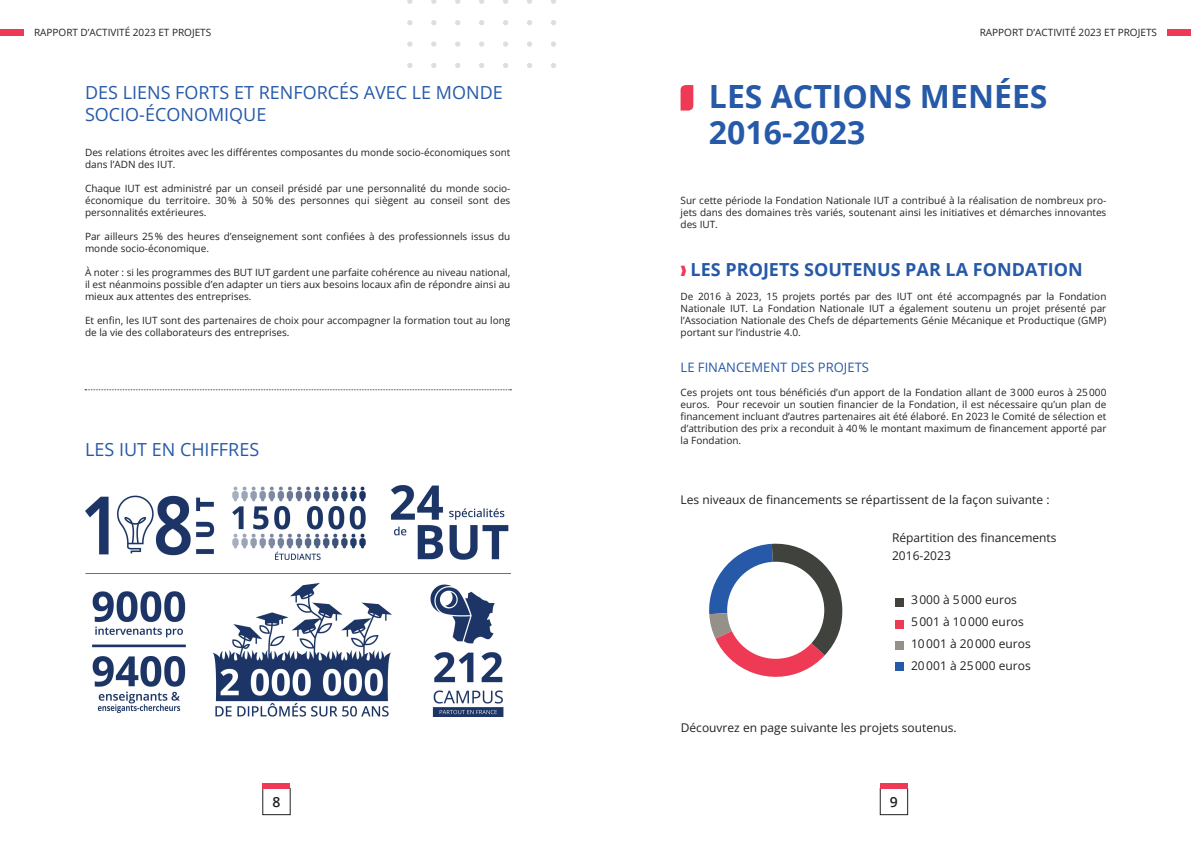
<style>
.page{position:relative;width:1191px;height:842px;background:#fff}
.page>*{position:absolute;margin:0;border:0;box-sizing:border-box;transform-origin:0 0}
.t1{font:700 32px/36px "Open Sans";color:#2659a8}
.t2{font:18px/22px "Open Sans";color:#2659a8}
.t3{font:700 18px "Open Sans";color:#2659a8}
.t4{font:600 14px "Open Sans";color:#231f20}
.t5{font:13px "Open Sans";color:#2659a8}
.t6{font:12px/22px "Open Sans";color:#231f20}
.t7{font:10px/12px "Open Sans";color:#231f20;text-align:justify}
.s1{color:#ee3a54}
</style>
<div class="page">
<div style="left:880px;top:788px;width:28px;height:27px;border:1px solid #231f20"></div>
<div style="left:880px;top:784px;width:28px;height:5px;background:#ee3a54"></div>
<div style="left:262px;top:788px;width:28px;height:27px;border:1px solid #231f20"></div>
<div style="left:262px;top:784px;width:28px;height:5px;background:#ee3a54"></div>
<svg style="left:680px;top:85px;width:13px;height:26px"></svg>
<img style="left:85px;top:485px;width:425px;height:232px">
<div style="left:895px;top:641px;width:9px;height:9px;background:#959088"></div>
<div style="left:895px;top:620px;width:9px;height:9px;background:#ee3a54"></div>
<div style="left:895px;top:662px;width:9px;height:9px;background:#2659a8"></div>
<svg style="left:85px;top:390px;width:426px;height:1px"></svg>
<div style="left:895px;top:598px;width:9px;height:9px;background:#40423e"></div>
<svg style="left:709px;top:543px;width:134px;height:134px"></svg>
<div style="left:727px;top:562px;width:97px;height:97px;background:#fff;border-radius:50%"></div>
<div style="left:0;top:29px;width:24px;height:7px;background:#ee3a54"></div>
<div style="left:1167px;top:29px;width:24px;height:7px;background:#ee3a54"></div>
<svg style="left:551px;top:63px;width:5px;height:5px"></svg>
<svg style="left:527px;top:63px;width:5px;height:5px"></svg>
<svg style="left:503px;top:63px;width:5px;height:5px"></svg>
<svg style="left:479px;top:63px;width:5px;height:5px"></svg>
<svg style="left:455px;top:63px;width:5px;height:5px"></svg>
<svg style="left:431px;top:63px;width:5px;height:5px"></svg>
<svg style="left:407px;top:63px;width:5px;height:5px"></svg>
<svg style="left:551px;top:41px;width:5px;height:6px"></svg>
<svg style="left:527px;top:41px;width:5px;height:6px"></svg>
<svg style="left:503px;top:41px;width:5px;height:6px"></svg>
<svg style="left:479px;top:41px;width:5px;height:6px"></svg>
<svg style="left:455px;top:41px;width:5px;height:6px"></svg>
<svg style="left:431px;top:41px;width:5px;height:6px"></svg>
<svg style="left:407px;top:41px;width:5px;height:6px"></svg>
<svg style="left:551px;top:20px;width:5px;height:5px"></svg>
<svg style="left:527px;top:20px;width:5px;height:5px"></svg>
<svg style="left:503px;top:20px;width:5px;height:5px"></svg>
<svg style="left:479px;top:20px;width:5px;height:5px"></svg>
<svg style="left:455px;top:20px;width:5px;height:5px"></svg>
<svg style="left:431px;top:20px;width:5px;height:5px"></svg>
<svg style="left:407px;top:20px;width:5px;height:5px"></svg>
<svg style="left:551px;top:0;width:5px;height:4px"></svg>
<svg style="left:527px;top:0;width:5px;height:4px"></svg>
<svg style="left:503px;top:0;width:5px;height:4px"></svg>
<svg style="left:479px;top:0;width:5px;height:4px"></svg>
<svg style="left:455px;top:0;width:5px;height:4px"></svg>
<svg style="left:431px;top:0;width:5px;height:4px"></svg>
<svg style="left:407px;top:0;width:5px;height:4px"></svg>
<p class="t7" style="left:34px;top:26px;width:179px">RAPPORT D’ACTIVITÉ 2023 ET PROJETS</p>
<p class="t7" style="left:979px;top:26px;width:179px">RAPPORT D’ACTIVITÉ 2023 ET PROJETS</p>
<h2 class="t2" style="left:85px;top:81px;width:419px">DES LIENS FORTS ET RENFORCÉS AVEC LE MONDE<br>SOCIO-ÉCONOMIQUE</h2>
<p class="t7" style="left:85px;top:146px;width:427px">Des relations étroites avec les différentes composantes du monde socio-économiques sont dans l’ADN des IUT.</p>
<p class="t7" style="left:85px;top:182px;width:427px">Chaque IUT est administré par un conseil présidé par une personnalité du monde socio&shy;économique du territoire. 30% à 50% des personnes qui siègent au conseil sont des personnalités extérieures.</p>
<p class="t7" style="left:85px;top:230px;width:427px">Par ailleurs 25% des heures d’enseignement sont confiées à des professionnels issus du monde socio-économique.</p>
<p class="t7" style="left:85px;top:266px;width:427px">À noter : si les programmes des BUT IUT gardent une parfaite cohérence au niveau national, il est néanmoins possible d’en adapter un tiers aux besoins locaux afin de répondre ainsi au mieux aux attentes des entreprises.</p>
<p class="t7" style="left:85px;top:314px;width:427px">Et enfin, les IUT sont des partenaires de choix pour accompagner la formation tout au long de la vie des collaborateurs des entreprises.</p>
<h2 class="t2" style="left:85px;top:438px;width:176px">LES IUT EN CHIFFRES</h2>
<h1 class="t1" style="left:709px;top:78px;width:340px">LES ACTIONS MENÉES<br>2016-2023</h1>
<p class="t7" style="left:680px;top:194px;width:427px">Sur cette période la Fondation Nationale IUT a contribué à la réalisation de nombreux pro&shy;jets dans des domaines très variés, soutenant ainsi les initiatives et démarches innovantes des IUT.</p>
<h2 class="t3" style="left:680px;top:257px;width:404px"><span class="s1">❱</span> LES PROJETS SOUTENUS PAR LA FONDATION</h2>
<p class="t7" style="left:680px;top:290px;width:427px">De 2016 à 2023, 15 projets portés par des IUT ont été accompagnés par la Fondation Nationale IUT. La Fondation Nationale IUT a également soutenu un projet présenté par l’Association Nationale des Chefs de départements Génie Mécanique et Productique (GMP) portant sur l’industrie 4.0.</p>
<h3 class="t5" style="left:680px;top:358px;width:190px">LE FINANCEMENT DES PROJETS</h3>
<p class="t7" style="left:680px;top:386px;width:427px">Ces projets ont tous bénéficiés d’un apport de la Fondation allant de 3000 euros à 25000 euros. Pour recevoir un soutien financier de la Fondation, il est nécessaire qu’un plan de financement incluant d’autres partenaires ait été élaboré. En 2023 le Comité de sélection et d’attribution des prix a reconduit à 40% le montant maximum de financement apporté par la Fondation.</p>
<p class="t6" style="left:680px;top:488px;width:370px">Les niveaux de financements se répartissent de la façon suivante :</p>
<p class="t6" style="left:892px;top:529px;width:166px;line-height:18px">Répartition des financements<br>2016-2023</p>
<p class="t6" style="left:911px;top:589px;width:121px">3000 à 5000 euros<br>5001 à 10000 euros<br>10001 à 20000 euros<br>20001 à 25000 euros</p>
<p class="t6" style="left:681px;top:716px;width:277px">Découvrez en page suivante les projets soutenus.</p>
<h3 class="t4" style="left:272px;top:792px;width:9px">8</h3>
<h3 class="t4" style="left:890px;top:792px;width:9px">9</h3>
</div>
